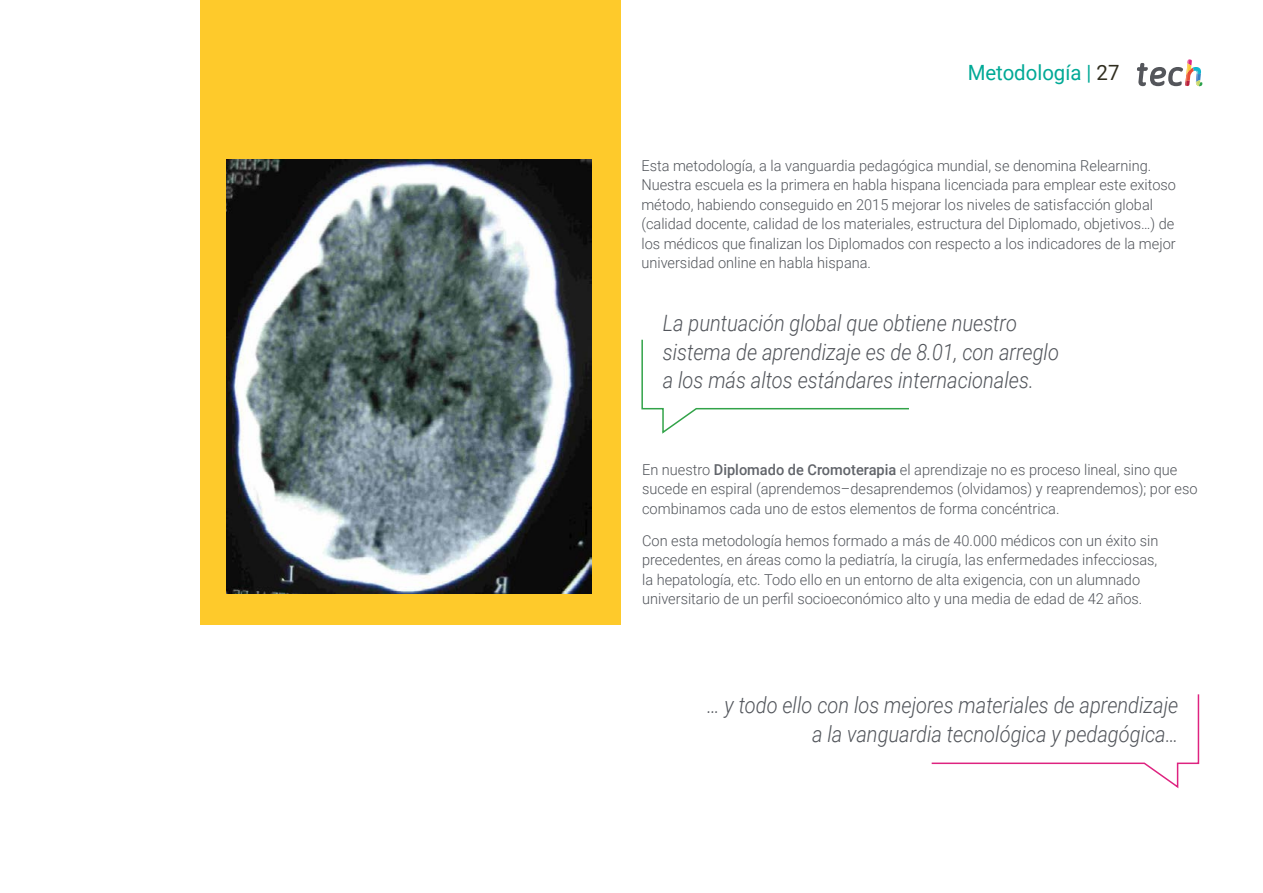
<style>
.page{position:relative;width:1263px;height:893px;background:#fff}
.page>*{position:absolute;margin:0;border:0;box-sizing:border-box;transform-origin:0 0}
.t1{font:italic 300 22.5px/28.5px "Roboto";color:#52555b;scale:.89 1}
.t2{font:21px "Roboto";color:#00a996}
.t3{font:300 15px/19.5px "Roboto";color:#52555b}
.s1{color:#312e20}
.s2{font-weight:500;color:#61646a}
</style>
<div class="page">
<div style="left:200px;top:0;width:421px;height:624px;background:#feca2b"></div>
<svg style="left:641px;top:339px;width:268px;height:95px"></svg>
<svg style="left:931px;top:694px;width:269px;height:95px"></svg>
<img style="left:227px;top:160px;width:364px;height:433px">
<svg style="left:1137px;top:60px;width:65px;height:27px"></svg>
<h2 class="t2" style="left:968px;top:57px;width:153px">Metodología | <span class="s1">27</span></h2>
<p class="t3" style="left:641px;top:155px;width:536px">Esta metodología, a la vanguardia pedagógica mundial, se denomina Relearning.<br>Nuestra escuela es la primera en habla hispana licenciada para emplear este exitoso método, habiendo conseguido en 2015 mejorar los niveles de satisfacción global (calidad docente, calidad de los materiales, estructura del Diplomado, objetivos…) de los médicos que finalizan los Diplomados con respecto a los indicadores de la mejor universidad online en habla hispana.</p>
<h1 class="t1" style="left:663px;top:308px;width:447px">La puntuación global que obtiene nuestro sistema de aprendizaje es de 8.01, con arreglo a los más altos estándares internacionales.</h1>
<p class="t3" style="left:642px;top:459px;width:557px">En nuestro <span class="s2">Diplomado de Cromoterapia</span> el aprendizaje no es proceso lineal, sino que sucede en espiral (aprendemos–desaprendemos (olvidamos) y reaprendemos); por eso combinamos cada uno de estos elementos de forma concéntrica.</p>
<p class="t3" style="left:642px;top:530px;width:518px">Con esta metodología hemos formado a más de 40.000 médicos con un éxito sin precedentes, en áreas como la pediatría, la cirugía, las enfermedades infecciosas, la hepatología, etc. Todo ello en un entorno de alta exigencia, con un alumnado universitario de un perfil socioeconómico alto y una media de edad de 42 años.</p>
<h1 class="t1" style="left:707px;top:690px;width:531px;text-align:right">… y todo ello con los mejores materiales de aprendizaje a la vanguardia tecnológica y pedagógica…</h1>
</div>
